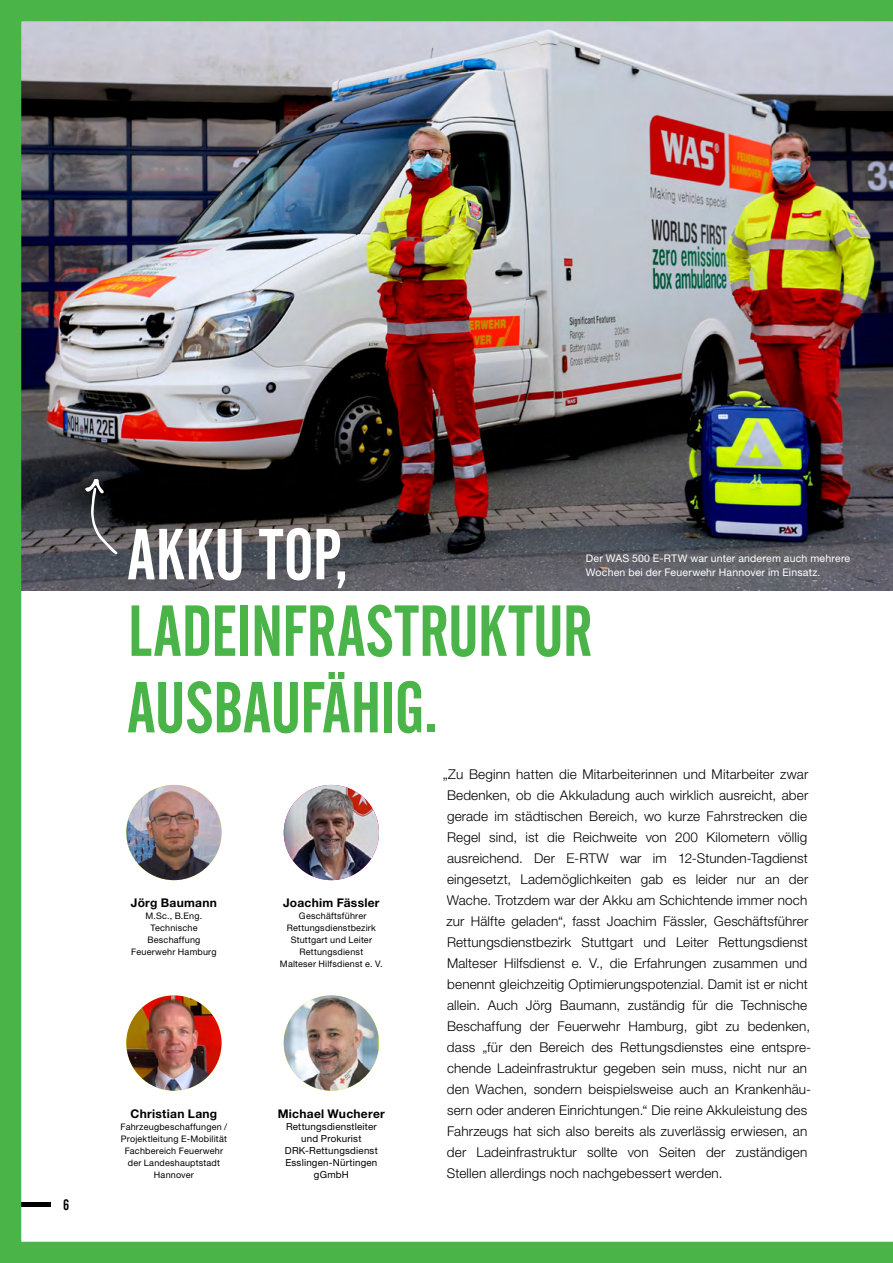
<style>
.page{position:relative;width:893px;height:1263px;background:#fff}
.page>*{position:absolute;margin:0;border:0;box-sizing:border-box;transform-origin:0 0}
.t1{font:71.4px/76.5px "Alternate Gothic No 2 BT";letter-spacing:-.005em;color:#4ab449}
.t2{font:71.4px "Alternate Gothic No 2 BT";color:#fff}
.t3{font:15px "Alternate Gothic No 2 BT";color:#000}
.t4{font:300 13.5px/21px "Helvetica Neue LT Pro";letter-spacing:.01em;color:#000}
.t5{font:700 12px "Helvetica Neue LT Pro";letter-spacing:.025em;color:#000}
.t6{font:10.5px/14.2px "Helvetica Neue LT Pro";letter-spacing:.02em;color:#fff}
.t7{font:9.75px/12px "Helvetica Neue LT Pro";letter-spacing:.02em;color:#000;text-align:center}
.t8{font:9px/12px "Helvetica Neue LT Pro";letter-spacing:.025em;color:#000;text-align:center}
</style>
<div class="page">
<img style="left:0;top:0;width:893px;height:1263px">
<svg style="left:85px;top:479px;width:32px;height:75px;background:#4c4b4f"></svg>
<img style="left:126px;top:785px;width:96px;height:95px;border-radius:48px">
<img style="left:126px;top:995px;width:96px;height:96px;border-radius:48px">
<img style="left:284px;top:785px;width:95px;height:95px;border-radius:48px">
<img style="left:284px;top:995px;width:94px;height:96px">
<p class="t3" style="left:63px;top:1196px;width:8px">6</p>
<h1 class="t2" style="left:128px;top:515px;width:223px">AKKU TOP,</h1>
<h1 class="t1" style="left:128px;top:594px;width:466px">LADEINFRASTRUKTUR<br>AUSBAUFÄHIG.</h1>
<p class="t6" style="left:586px;top:551px;width:266px">Der WAS 500 E-RTW war unter anderem auch mehrere<br>Wochen bei der Feuerwehr Hannover im Einsatz.</p>
<p class="t5" style="left:131px;top:895px;width:88px">Jörg Baumann</p>
<p class="t8" style="left:131px;top:910px;width:87px">M.Sc., B.Eng.<br>Technische<br>Beschaffung<br>Feuerwehr Hamburg</p>
<p class="t5" style="left:283px;top:895px;width:98px">Joachim Fässler</p>
<p class="t8" style="left:280px;top:910px;width:104px">Geschäftsführer<br>Rettungsdienstbezirk<br>Stuttgart und Leiter<br>Rettungsdienst<br>Malteser Hilfsdienst e. V.</p>
<p class="t5" style="left:131px;top:1106px;width:88px">Christian Lang</p>
<p class="t8" style="left:121px;top:1120px;width:108px">Fahrzeugbeschaffungen /<br>Projektleitung E-Mobilität<br>Fachbereich Feuerwehr der Landeshauptstadt<br>Hannover</p>
<p class="t5" style="left:278px;top:1106px;width:109px">Michael Wucherer</p>
<p class="t7" style="left:285px;top:1120px;width:94px">Rettungsdienstleiter und Prokurist<br>DRK-Rettungsdienst<br>Esslingen-Nürtingen gGmbH</p>
<p class="t4" style="left:443px;top:763px;width:370px">„Zu Beginn hatten die Mitarbeiterinnen und Mitarbeiter zwar Bedenken, ob die Akkuladung auch wirklich ausreicht, aber gerade im städtischen Bereich, wo kurze Fahrstrecken die Regel sind, ist die Reichweite von 200 Kilometern völlig ausreichend. Der E-RTW war im 12-Stunden-Tagdienst eingesetzt, Lademöglichkeiten gab es leider nur an der Wache. Trotzdem war der Akku am Schichtende immer noch zur Hälfte geladen“, fasst Joachim Fässler, Geschäftsführer Rettungsdienstbezirk Stuttgart und Leiter Rettungsdienst Malteser Hilfsdienst e. V., die Erfahrungen zusammen und benennt gleichzeitig Optimierungspotenzial. Damit ist er nicht allein. Auch Jörg Baumann, zuständig für die Technische Beschaffung der Feuerwehr Hamburg, gibt zu bedenken, dass „für den Bereich des Rettungsdienstes eine entspre&shy;chende Ladeinfrastruktur gegeben sein muss, nicht nur an den Wachen, sondern beispielsweise auch an Krankenhäu&shy;sern oder anderen Einrichtungen.“ Die reine Akkuleistung des Fahrzeugs hat sich also bereits als zuverlässig erwiesen, an der Ladeinfrastruktur sollte von Seiten der zuständigen Stellen allerdings noch nachgebessert werden.</p>
</div>
